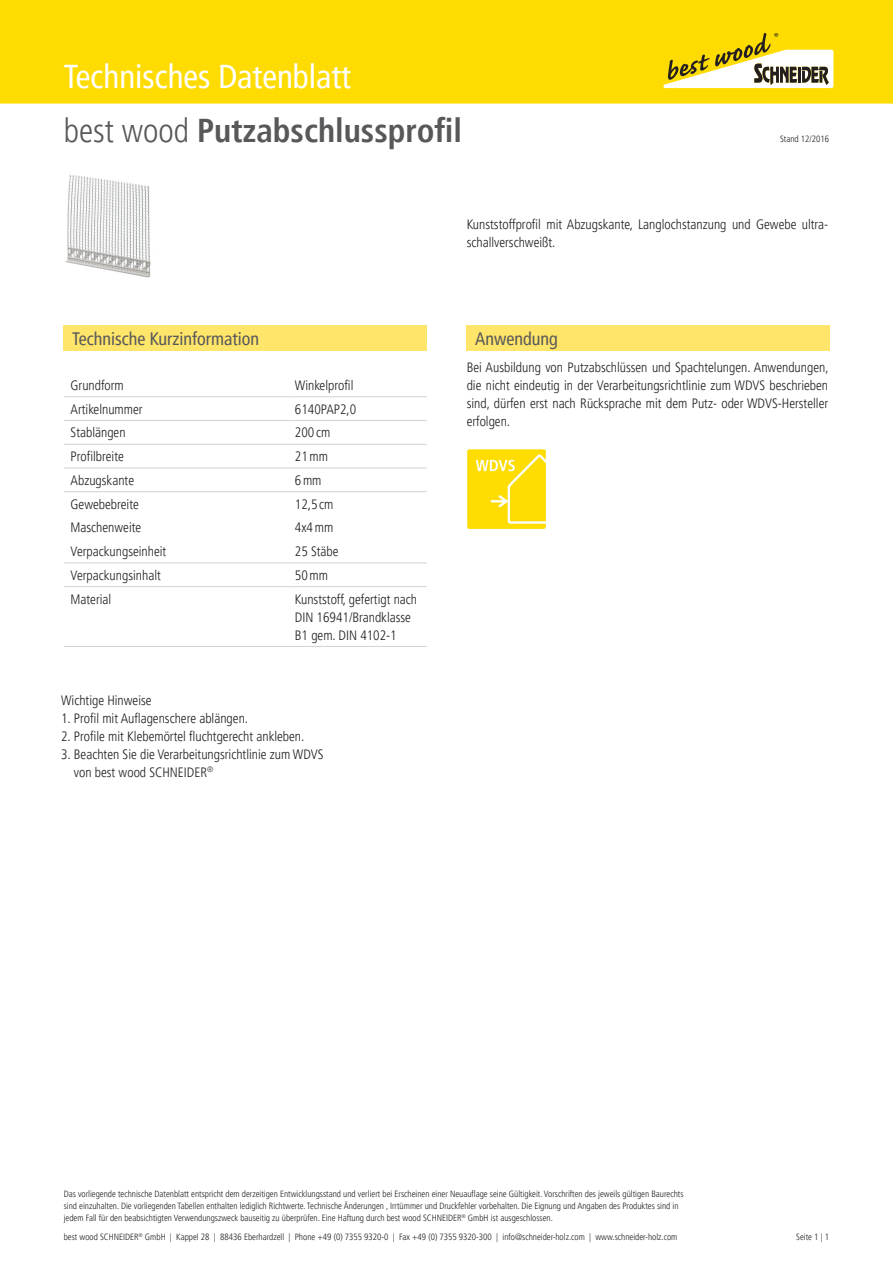
<style>
.page{position:relative;width:893px;height:1263px;background:#fff}
.page>*{position:absolute;margin:0;border:0;box-sizing:border-box;transform-origin:0 0}
.t1{font:condensed 33px/54px "Frutiger LT Pro";color:#fff}
.t2{font:condensed 18px "Frutiger LT Pro";color:#57585a}
.Eigenschaften_S1{font:300 condensed 13.5px/18px "Frutiger LT Pro";color:#231f20}
.t3{font:300 condensed 9px/12px "Frutiger LT Pro";color:#231f20}
.s1{font-weight:300;color:#57585a}
.s2{font-weight:700;color:#57585a}
</style>
<div class="page">
<div style="left:0;top:0;width:893px;height:104px;background:#ffdc01"></div>
<svg style="left:663px;top:33px;width:170px;height:55px"></svg>
<img style="left:65px;top:174px;width:86px;height:104px">
<div style="left:64px;top:325px;width:363px;height:26px;background:#ffe569"></div>
<div style="left:467px;top:325px;width:363px;height:26px;background:#ffe569"></div>
<hr style="left:64px;top:420px;width:224px;height:1px;background:#d1d2d4">
<hr style="left:288px;top:444px;width:139px;height:1px;background:#d1d2d4">
<hr style="left:64px;top:444px;width:224px;height:1px;background:#d1d2d4">
<hr style="left:64px;top:563px;width:224px;height:1px;background:#d1d2d4">
<hr style="left:288px;top:563px;width:139px;height:1px;background:#d1d2d4">
<hr style="left:64px;top:586px;width:224px;height:1px;background:#d1d2d4">
<hr style="left:288px;top:586px;width:139px;height:1px;background:#d1d2d4">
<hr style="left:64px;top:646px;width:224px;height:1px;background:#d1d2d4">
<hr style="left:288px;top:646px;width:139px;height:1px;background:#d1d2d4">
<hr style="left:64px;top:468px;width:224px;height:1px;background:#d1d2d4">
<hr style="left:288px;top:468px;width:139px;height:1px;background:#d1d2d4">
<hr style="left:64px;top:491px;width:224px;height:1px;background:#d1d2d4">
<hr style="left:288px;top:491px;width:139px;height:1px;background:#d1d2d4">
<hr style="left:64px;top:396px;width:224px;height:1px;background:#d1d2d4">
<hr style="left:288px;top:396px;width:139px;height:1px;background:#d1d2d4">
<hr style="left:288px;top:420px;width:139px;height:1px;background:#d1d2d4">
<img style="left:467px;top:449px;width:79px;height:80px">
<h1 class="t1" style="left:64px;top:50px;width:400px">Technisches Datenblatt<br><span class="s1">best wood</span> <span class="s2">Putzabschlussprofil</span></h1>
<p class="t3" style="left:780px;top:133px;width:51px">Stand 12/2016</p>
<p class="Eigenschaften_S1" style="left:467px;top:215px;width:363px">Kunststoffprofil mit Abzugskante, Langlochstanzung und Gewebe ultra&shy;schallverschweißt.</p>
<p class="t2" style="left:72px;top:328px;width:189px">Technische Kurzinformation</p>
<p class="t2" style="left:475px;top:328px;width:84px">Anwendung</p>
<p class="Eigenschaften_S1" style="left:71px;top:376px;width:55px">Grundform</p>
<p class="Eigenschaften_S1" style="left:295px;top:376px;width:60px">Winkelprofil</p>
<p class="Eigenschaften_S1" style="left:71px;top:400px;width:74px">Artikelnummer</p>
<p class="Eigenschaften_S1" style="left:295px;top:400px;width:63px">6140PAP2,0</p>
<p class="Eigenschaften_S1" style="left:71px;top:424px;width:56px">Stablängen</p>
<p class="Eigenschaften_S1" style="left:295px;top:424px;width:37px">200 cm</p>
<p class="Eigenschaften_S1" style="left:71px;top:448px;width:55px">Profilbreite</p>
<p class="Eigenschaften_S1" style="left:295px;top:448px;width:35px">21mm</p>
<p class="Eigenschaften_S1" style="left:71px;top:471px;width:65px">Abzugskante</p>
<p class="Eigenschaften_S1" style="left:295px;top:471px;width:28px">6mm</p>
<p class="Eigenschaften_S1" style="left:71px;top:495px;width:70px">Gewebebreite</p>
<p class="Eigenschaften_S1" style="left:295px;top:495px;width:40px">12,5 cm</p>
<p class="Eigenschaften_S1" style="left:71px;top:519px;width:72px">Maschenweite</p>
<p class="Eigenschaften_S1" style="left:295px;top:519px;width:40px">4x4mm</p>
<p class="Eigenschaften_S1" style="left:71px;top:543px;width:97px">Verpackungseinheit</p>
<p class="Eigenschaften_S1" style="left:295px;top:543px;width:45px">25 Stäbe</p>
<p class="Eigenschaften_S1" style="left:71px;top:566px;width:92px">Verpackungsinhalt</p>
<p class="Eigenschaften_S1" style="left:295px;top:566px;width:35px">50mm</p>
<p class="Eigenschaften_S1" style="left:71px;top:590px;width:42px">Material</p>
<p class="Eigenschaften_S1" style="left:295px;top:590px;width:124px">Kunststoff, gefertigt nach<br>DIN 16941/Brandklasse<br>B1 gem. DIN 4102-1</p>
<p class="Eigenschaften_S1" style="left:467px;top:359px;width:363px;text-align:justify">Bei Ausbildung von Putzabschlüssen und Spachtelungen. Anwendungen, die nicht eindeutig in der Verarbeitungsrichtlinie zum WDVS beschrieben sind, dürfen erst nach Rücksprache mit dem Putz- oder WDVS-Hersteller erfolgen.</p>
<p class="Eigenschaften_S1" style="left:61px;top:691px;width:92px">Wichtige Hinweise</p>
<p class="Eigenschaften_S1" style="left:61px;top:709px;width:189px">1. Profil mit Auflagenschere ablängen.</p>
<p class="Eigenschaften_S1" style="left:61px;top:727px;width:245px">2. Profile mit Klebemörtel fluchtgerecht ankleben.</p>
<p class="Eigenschaften_S1" style="left:74px;top:745px;width:251px;text-indent:-13px">3. Beachten Sie die Verarbeitungsrichtlinie zum WDVS von best wood SCHNEIDER<sup>®</sup></p>
<p class="t3" style="left:64px;top:1188px;width:621px">Das vorliegende technische Datenblatt entspricht dem derzeitigen Entwicklungsstand und verliert bei Erscheinen einer Neuauflage seine Gültigkeit. Vorschriften des jeweils gültigen Baurechts sind einzuhalten. Die vorliegenden Tabellen enthalten lediglich Richtwerte. Technische Änderungen , Irrtümmer und Druckfehler vorbehalten. Die Eignung und Angaben des Produktes sind in jedem Fall für den beabsichtigten Verwendungszweck bauseitig zu überprüfen. Eine Haftung durch best wood SCHNEIDER<sup>®</sup> GmbH ist ausgeschlossen.</p>
<p class="t3" style="left:64px;top:1231px;width:615px">best wood SCHNEIDER<sup>®</sup> GmbH | Kappel 28 | 88436 Eberhardzell | Phone +49 (0) 7355 9320-0 | Fax +49 (0) 7355 9320-300 | info@schneider-holz.com | www.schneider-holz.com</p>
<p class="t3" style="left:796px;top:1231px;width:34px">Seite 1 | 1</p>
</div>
